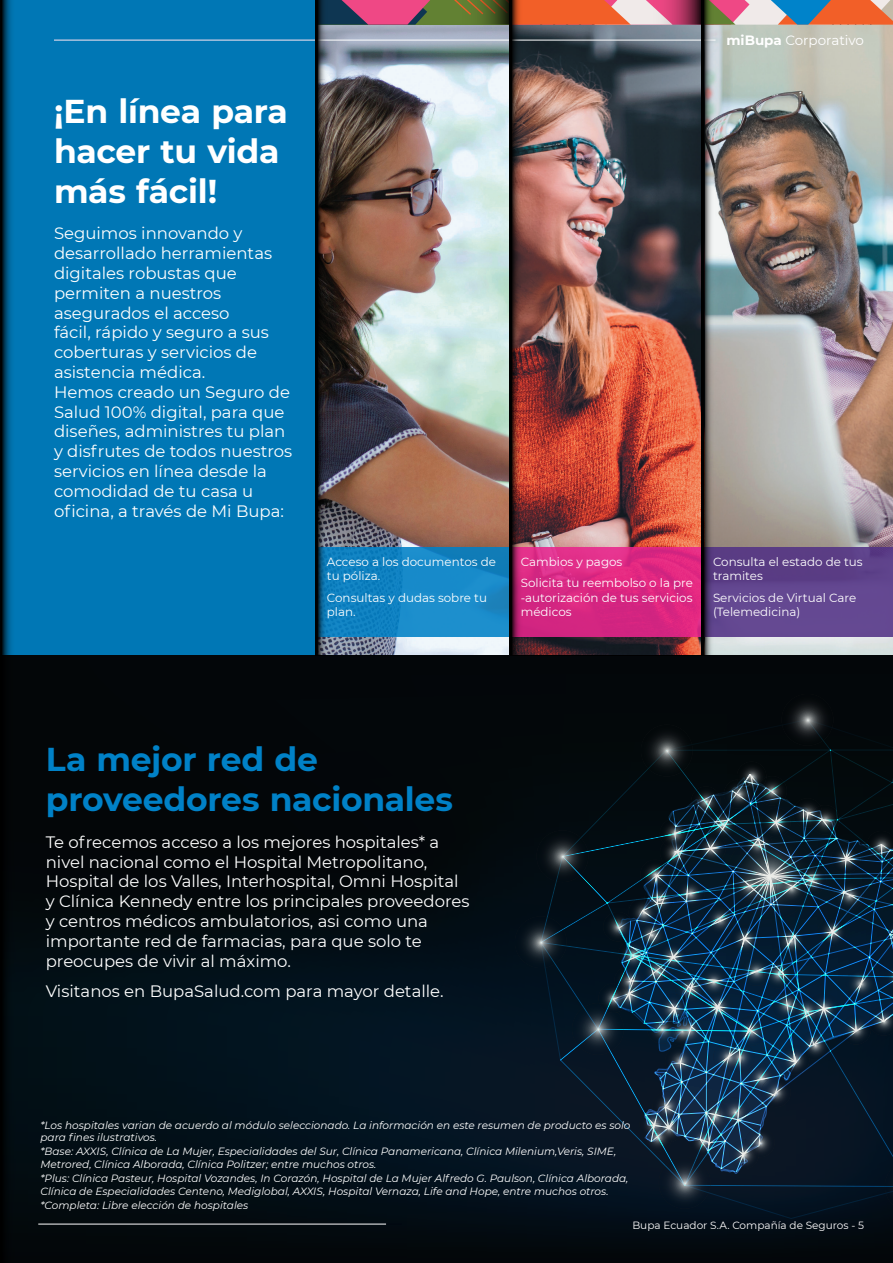
<style>
.page{position:relative;width:893px;height:1263px;background:#fff}
.page>*{position:absolute;margin:0;border:0;box-sizing:border-box;transform-origin:0 0}
.t1{font:700 33px/39.8px "Montserrat";letter-spacing:-.01em;color:#0081c7}
.t2{font:700 33px/39.8px "Montserrat";letter-spacing:-.01em;color:#fff}
.t3{font:16.5px/19.8px "Montserrat";color:#fff}
.t4{font:13.5px "Montserrat";color:#fff}
.t5{font:11.85px/14.2px "Montserrat";color:#fff}
.t6{font:italic 10.5px/12.6px "Montserrat";color:#fff}
.t7{font:10.5px "Montserrat";color:#fff}
.s1{font-weight:700}
</style>
<div class="page">
<div style="left:0;top:0;width:893px;height:655px;background:#0077b5"></div>
<hr style="left:0;top:0;width:1px;height:1263px;background:#0b3751">
<img style="left:0;top:91px;width:1px;height:564px">
<hr style="left:54px;top:40px;width:662px;height:1px;background:#fff">
<img style="left:315px;top:0;width:578px;height:655px">
<svg style="left:0;top:655px;width:893px;height:608px;background:#020b11"></svg>
<svg style="left:541px;top:719px;width:352px;height:500px;background:#0f2536"></svg>
<svg style="left:572px;top:1003px;width:52px;height:52px;background:#192c3a"></svg>
<svg style="left:659px;top:1157px;width:51px;height:52px;background:#1c2b39"></svg>
<svg style="left:515px;top:916px;width:52px;height:52px;background:#18252f"></svg>
<svg style="left:537px;top:830px;width:51px;height:52px;background:#192329"></svg>
<svg style="left:641px;top:725px;width:52px;height:51px;background:#191f21"></svg>
<svg style="left:782px;top:694px;width:51px;height:52px;background:#191d1f"></svg>
<hr style="left:38px;top:1224px;width:348px;height:1px;background:#fff">
<h1 class="t2" style="left:54px;top:90px;width:235px">¡En línea para hacer tu vida más fácil!</h1>
<p class="t3" style="left:54px;top:223px;width:240px">Seguimos innovando y desarrollado herramientas digitales robustas que permiten a nuestros asegurados el acceso<br>fácil, rápido y seguro a sus coberturas y servicios de asistencia médica.<br>Hemos creado un Seguro de<br>Salud 100% digital, para que diseñes, administres tu plan y disfrutes de todos nuestros servicios en línea desde la comodidad de tu casa u oficina, a través de Mi Bupa:</p>
<p class="t4" style="left:726px;top:31px;width:139px"><span class="s1">miBupa</span> Corporativo</p>
<p class="t5" style="left:327px;top:554px;width:171px">Acceso a los documentos de tu póliza.</p>
<p class="t5" style="left:327px;top:590px;width:162px">Consultas y dudas sobre tu plan.</p>
<p class="t5" style="left:521px;top:550px;width:174px;line-height:21.8px">Cambios y pagos<br>Solicita tu reembolso o la pre</p>
<p class="t5" style="left:521px;top:590px;width:173px">-autorización de tus servicios médicos</p>
<p class="t5" style="left:713px;top:554px;width:151px">Consulta el estado de tus tramites</p>
<p class="t5" style="left:713px;top:590px;width:145px">Servicios de Virtual Care (Telemedicina)</p>
<h1 class="t1" style="left:46px;top:738px;width:409px">La mejor red de proveedores nacionales</h1>
<p class="t3" style="left:46px;top:831px;width:425px">Te ofrecemos acceso a los mejores hospitales* a nivel nacional como el Hospital Metropolitano, Hospital de los Valles, Interhospital, Omni Hospital y Clínica Kennedy entre los principales proveedores y centros médicos ambulatorios, asi como una importante red de farmacias, para que solo te preocupes de vivir al máximo.</p>
<p class="t3" style="left:46px;top:980px;width:399px">Visitanos en BupaSalud.com para mayor detalle.</p>
<p class="t6" style="left:40px;top:1118px;width:591px">*Los hospitales varian de acuerdo al módulo seleccionado. La información en este resumen de producto es solo para fines ilustrativos.</p>
<p class="t6" style="left:40px;top:1145px;width:577px">*Base: AXXIS, Clínica de La Mujer, Especialidades del Sur, Clínica Panamericana, Clínica Milenium,Veris, SIME,<br>Metrored, Clínica Alborada, Clínica Politzer; entre muchos otros.</p>
<p class="t6" style="left:40px;top:1171px;width:589px">*Plus: Clínica Pasteur, Hospital Vozandes, In Corazón, Hospital de La Mujer Alfredo G. Paulson, Clínica Alborada,<br>Clínica de Especialidades Centeno, Mediglobal, AXXIS, Hospital Vernaza, Life and Hope, entre muchos otros.</p>
<p class="t6" style="left:40px;top:1198px;width:209px">*Completa: Libre elección de hospitales</p>
<p class="t7" style="left:632px;top:1218px;width:233px">Bupa Ecuador S.A. Compañía de Seguros - 5</p>
</div>
